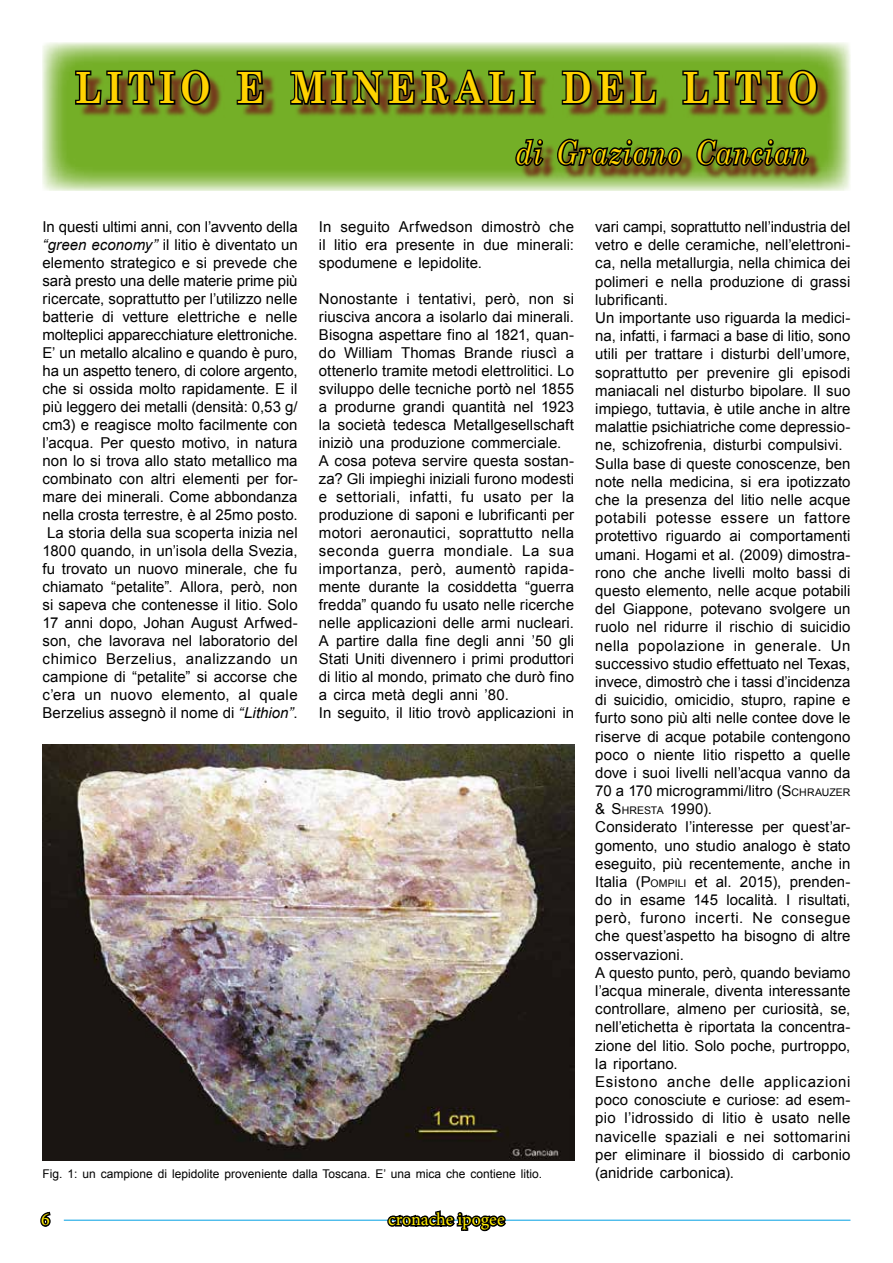
<style>
.page{position:relative;width:893px;height:1263px;background:#fff}
.page>*{position:absolute;margin:0;border:0;box-sizing:border-box;transform-origin:0 0}
.t1{font:700 43.2px "Century Schoolbook";letter-spacing:.15em;color:#ffd300;scale:.83 1}
.t2{font:italic 32.4px "Century Schoolbook";letter-spacing:.05em;color:#ffd300;scale:.83 1}
.t3{font:18px "Minion Pro";letter-spacing:-.005em;color:#ffed00}
.t4{font:15px/18px "Arial";letter-spacing:.005em;color:#000}
.t5{font:12px "Arial";color:#000}
.s1{font-style:italic}
.s2{font-style:inherit}
.s3{font-size:10.5px}
</style>
<div class="page">
<hr style="left:64px;top:1220px;width:786px;height:1px;background:#009fe3">
<svg style="left:385px;top:1210px;width:123px;height:22px"></svg>
<svg style="left:40px;top:1211px;width:11px;height:16px"></svg>
<svg style="left:42px;top:43px;width:808px;height:148px;background:#a8cc78"></svg>
<svg style="left:79px;top:74px;width:751px;height:105px;background:#76a529"></svg>
<svg style="left:74px;top:68px;width:138px;height:39px;background:#4a5516"></svg>
<svg style="left:235px;top:69px;width:30px;height:37px"></svg>
<svg style="left:289px;top:52px;width:248px;height:55px;background:#566c1f"></svg>
<svg style="left:560px;top:68px;width:98px;height:38px;background:#454e14"></svg>
<svg style="left:681px;top:68px;width:138px;height:39px;background:#4a5516"></svg>
<svg style="left:513px;top:124px;width:33px;height:45px"></svg>
<svg style="left:555px;top:124px;width:129px;height:67px;background:#6b8735"></svg>
<svg style="left:694px;top:124px;width:117px;height:49px;background:#55701b"></svg>
<img style="left:43px;top:744px;width:531px;height:417px">
<h1 class="t1" style="left:75px;top:54px;width:896px">LITIO E MINERALI DEL LITIO</h1>
<h2 class="t2" style="left:516px;top:128px;width:354px">di Graziano Cancian</h2>
<p class="t4" style="left:43px;top:218px;width:257px;text-align:center">In questi ultimi anni, con l’avvento della <span class="s1">“green economy”</span> il litio è diventato un elemento strategico e si prevede che sarà presto una delle materie prime più ricercate, soprattutto per l’utilizzo nelle batterie di vetture elettriche e nelle molteplici apparecchiature elettroniche.<br>E’ un metallo alcalino e quando è puro, ha un aspetto tenero, di colore argento, che si ossida molto rapidamente. E il più leggero dei metalli (densità: 0,53 g/ cm3) e reagisce molto facilmente con l’acqua. Per questo motivo, in natura non lo si trova allo stato metallico ma combinato con altri elementi per for&shy;mare dei minerali. Come abbondanza nella crosta terrestre, è al 25mo posto.<br>La storia della sua scoperta inizia nel 1800 quando, in un’isola della Svezia, fu trovato un nuovo minerale, che fu chiamato “petalite”. Allora, però, non si sapeva che contenesse il litio. Solo 17 anni dopo, Johan August Arfwed&shy;son, che lavorava nel laboratorio del chimico Berzelius, analizzando un campione di “petalite” si accorse che c’era un nuovo elemento, al quale Berzelius assegnò il nome di <span class="s1">“Lithion”</span>.</p>
<p class="t4" style="left:319px;top:218px;width:257px;text-align:justify">In seguito Arfwedson dimostrò che il litio era presente in due minerali: spodumene e lepidolite.</p>
<p class="t4" style="left:319px;top:290px;width:257px">Nonostante i tentativi, però, non si riusciva ancora a isolarlo dai minerali.<br>Bisogna aspettare fino al 1821, quan&shy;do William Thomas Brande riuscì a ottenerlo tramite metodi elettrolitici. Lo sviluppo delle tecniche portò nel 1855 a produrne grandi quantità nel 1923 la società tedesca Metallgesellschaft iniziò una produzione commerciale.<br>A cosa poteva servire questa sostan&shy;za? Gli impieghi iniziali furono modesti e settoriali, infatti, fu usato per la produzione di saponi e lubrificanti per motori aeronautici, soprattutto nella seconda guerra mondiale. La sua importanza, però, aumentò rapida&shy;mente durante la cosiddetta “guerra fredda” quando fu usato nelle ricerche nelle applicazioni delle armi nucleari.<br>A partire dalla fine degli anni ’50 gli Stati Uniti divennero i primi produttori di litio al mondo, primato che durò fino a circa metà degli anni ’80.<br>In seguito, il litio trovò applicazioni in</p>
<p class="t4" style="left:595px;top:218px;width:257px">vari campi, soprattutto nell’industria del vetro e delle ceramiche, nell’elettroni&shy;ca, nella metallurgia, nella chimica dei polimeri e nella produzione di grassi lubrificanti.<br>Un importante uso riguarda la medici&shy;na, infatti, i farmaci a base di litio, sono utili per trattare i disturbi dell’umore, soprattutto per prevenire gli episodi maniacali nel disturbo bipolare. Il suo impiego, tuttavia, è utile anche in altre malattie psichiatriche come depressio&shy;ne, schizofrenia, disturbi compulsivi.<br>Sulla base di queste conoscenze, ben note nella medicina, si era ipotizzato che la presenza del litio nelle acque potabili potesse essere un fattore protettivo riguardo ai comportamenti umani. Hogami et al. (2009) dimostra&shy;rono che anche livelli molto bassi di questo elemento, nelle acque potabili del Giappone, potevano svolgere un ruolo nel ridurre il rischio di suicidio nella popolazione in generale. Un successivo studio effettuato nel Texas, invece, dimostrò che i tassi d’incidenza di suicidio, omicidio, stupro, rapine e furto sono più alti nelle contee dove le riserve di acque potabile contengono poco o niente litio rispetto a quelle dove i suoi livelli nell’acqua vanno da 70 a 170 microgrammi/litro (<span class="s2">S</span><span class="s3">CHRAUZER </span>&amp; <span class="s2">S</span><span class="s3">HRESTA</span> 1990).<br>Considerato l’interesse per quest’ar&shy;gomento, uno studio analogo è stato eseguito, più recentemente, anche in Italia (<span class="s2">P</span><span class="s3">OMPILI</span> et al. 2015), prenden&shy;do in esame 145 località. I risultati, però, furono incerti. Ne consegue che quest’aspetto ha bisogno di altre osservazioni.<br>A questo punto, però, quando beviamo l’acqua minerale, diventa interessante controllare, almeno per curiosità, se, nell’etichetta è riportata la concentra&shy;zione del litio. Solo poche, purtroppo, la riportano.<br>Esistono anche delle applicazioni poco conosciute e curiose: ad esem&shy;pio l’idrossido di litio è usato nelle navicelle spaziali e nei sottomarini per eliminare il biossido di carbonio</p>
<p class="t5" style="left:43px;top:1166px;width:501px">Fig. 1: un campione di lepidolite proveniente dalla Toscana. E’ una mica che contiene litio.</p>
<p class="t4" style="left:595px;top:1164px;width:140px">(anidride carbonica).</p>
<p class="t3" style="left:41px;top:1207px;width:10px">6</p>
<p class="t3" style="left:388px;top:1207px;width:118px">cronache ipogee</p>
</div>
